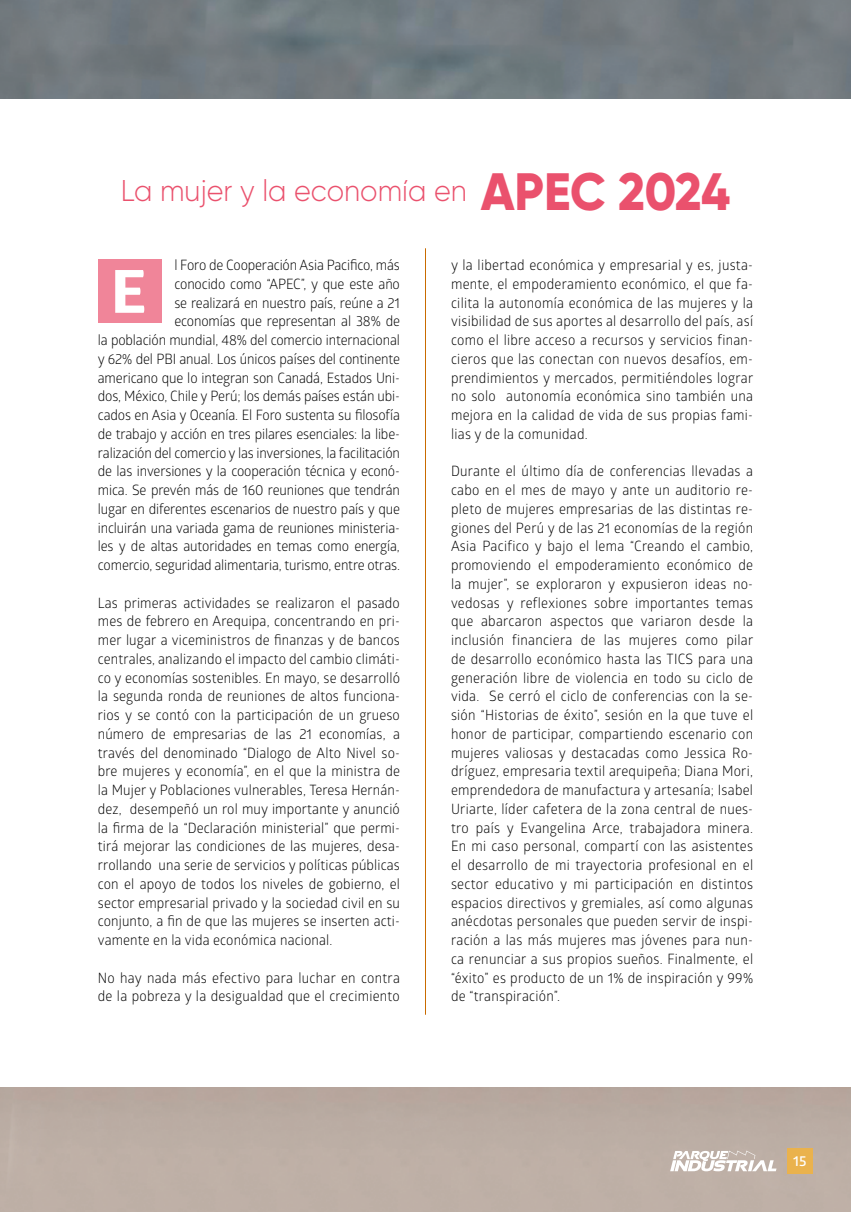
<style>
.page{position:relative;width:851px;height:1212px;background:#fff}
.page>*{position:absolute;margin:0;border:0;box-sizing:border-box;transform-origin:0 0}
.t1{font:800 52.5px "Gilroy";letter-spacing:-.005em;color:#ea516d;scale:.95 1}
.t2{font:300 30px "Gilroy";color:#ea516d;scale:.95 1}
.t3{font:14.25px/18.8px "Glober";letter-spacing:-.01em;color:#000;text-align:justify;scale:.95 1}
.t4{font:14.25px/18.8px "Glober";letter-spacing:.02em;color:#000;scale:.95 1}
.t5{font:600 14.25px "Glober";color:#fff}
</style>
<div class="page">
<img style="left:0;top:0;width:850px;height:1212px">
<div style="left:0;top:99px;width:850px;height:988px;background:#fff"></div>
<div style="left:787px;top:1148px;width:25px;height:26px;background:#eab24d"></div>
<svg style="left:670px;top:1150px;width:106px;height:21px"></svg>
<hr style="left:425px;top:248px;width:1px;height:767px;background:#c96b00">
<div style="left:98px;top:259px;width:64px;height:64px;background:#f08599"></div>
<svg style="left:115px;top:270px;width:29px;height:43px"></svg>
<p class="t2" style="left:121px;top:173px;width:366px">La mujer y la economía en</p>
<p class="t1" style="left:480px;top:159px;width:264px">APEC 2024</p>
<p class="t3" style="left:98px;top:255px;width:319px;text-align:right">l Foro de Cooperación Asia Pacifico, más<br>conocido como “APEC”, y que este año<br>se realizará en nuestro país, reúne a 21<br>economías que representan al 38% de<br>la población mundial, 48% del comercio internacional y 62% del PBI anual. Los únicos países del continente americano que lo integran son Canadá, Estados Uni&shy;dos, México, Chile y Perú; los demás países están ubi&shy;cados en Asia y Oceanía. El Foro sustenta su filosofía de trabajo y acción en tres pilares esenciales: la libe&shy;ralización del comercio y las inversiones, la facilitación de las inversiones y la cooperación técnica y econó&shy;mica. Se prevén más de 160 reuniones que tendrán lugar en diferentes escenarios de nuestro país y que incluirán una variada gama de reuniones ministeria&shy;les y de altas autoridades en temas como energía, comercio, seguridad alimentaria, turismo, entre otras.</p>
<p class="t3" style="left:98px;top:592px;width:319px">Las primeras actividades se realizaron el pasado mes de febrero en Arequipa, concentrando en pri&shy;mer lugar a viceministros de finanzas y de bancos centrales, analizando el impacto del cambio climáti&shy;co y economías sostenibles. En mayo, se desarrolló la segunda ronda de reuniones de altos funciona&shy;rios y se contó con la participación de un grueso número de empresarias de las 21 economías, a través del denominado “Dialogo de Alto Nivel so&shy;bre mujeres y economía”, en el que la ministra de la Mujer y Poblaciones vulnerables, Teresa Hernán&shy;dez, desempeñó un rol muy importante y anunció la firma de la “Declaración ministerial” que permi&shy;tirá mejorar las condiciones de las mujeres, desa&shy;rrollando una serie de servicios y políticas públicas con el apoyo de todos los niveles de gobierno, el sector empresarial privado y la sociedad civil en su conjunto, a fin de que las mujeres se inserten acti&shy;vamente en la vida económica nacional.</p>
<p class="t4" style="left:98px;top:967px;width:319px">No hay nada más efectivo para luchar en contra de la pobreza y la desigualdad que el crecimiento</p>
<p class="t3" style="left:451px;top:255px;width:320px">y la libertad económica y empresarial y es, justa&shy;mente, el empoderamiento económico, el que fa&shy;cilita la autonomía económica de las mujeres y la visibilidad de sus aportes al desarrollo del país, así como el libre acceso a recursos y servicios finan&shy;cieros que las conectan con nuevos desafíos, em&shy;prendimientos y mercados, permitiéndoles lograr no solo autonomía económica sino también una mejora en la calidad de vida de sus propias fami&shy;lias y de la comunidad.</p>
<p class="t3" style="left:451px;top:461px;width:320px">Durante el último día de conferencias llevadas a cabo en el mes de mayo y ante un auditorio re&shy;pleto de mujeres empresarias de las distintas re&shy;giones del Perú y de las 21 economías de la región Asia Pacifico y bajo el lema “Creando el cambio, promoviendo el empoderamiento económico de la mujer”, se exploraron y expusieron ideas no&shy;vedosas y reflexiones sobre importantes temas que abarcaron aspectos que variaron desde la inclusión financiera de las mujeres como pilar de desarrollo económico hasta las TICS para una generación libre de violencia en todo su ciclo de vida. Se cerró el ciclo de conferencias con la se&shy;sión “Historias de éxito”, sesión en la que tuve el honor de participar, compartiendo escenario con mujeres valiosas y destacadas como Jessica Ro&shy;dríguez, empresaria textil arequipeña; Diana Mori, emprendedora de manufactura y artesanía; Isabel Uriarte, líder cafetera de la zona central de nues&shy;tro país y Evangelina Arce, trabajadora minera.<br>En mi caso personal, compartí con las asistentes el desarrollo de mi trayectoria profesional en el sector educativo y mi participación en distintos espacios directivos y gremiales, así como algunas anécdotas personales que pueden servir de inspi&shy;ración a las más mujeres mas jóvenes para nun&shy;ca renunciar a sus propios sueños. Finalmente, el “éxito” es producto de un 1% de inspiración y 99% de “transpiración”.</p>
<p class="t5" style="left:793px;top:1151px;width:15px">15</p>
</div>
